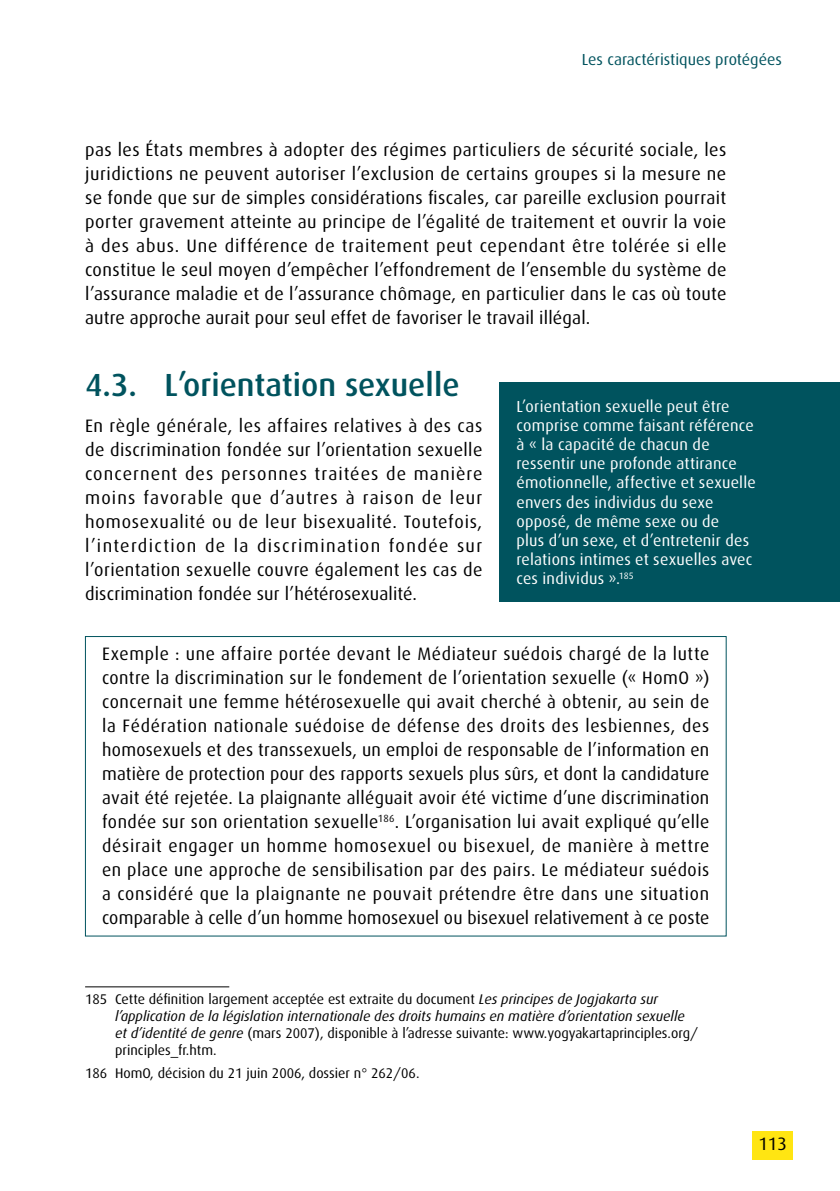
<style>
.page{position:relative;width:840px;height:1191px;background:#fff}
.page>*{position:absolute;margin:0;border:0;box-sizing:border-box;transform-origin:0 0}
.t1{font:500 32px "Dax";color:#00535e}
.t2{font:18px/24px "Dax";letter-spacing:.01em;color:#000;text-align:justify}
.t3{font:16px/19.2px "Dax";letter-spacing:.015em;color:#fff}
.t4{font:16px "Dax";color:#00535e}
.t5{font:14px/17px "Dax";color:#000}
.s1{font-style:italic}
</style>
<div class="page">
<div style="left:752px;top:1131px;width:40px;height:28px;background:#ffe512"></div>
<hr style="left:85px;top:986px;width:144px;height:1px;background:#000">
<div style="left:499px;top:382px;width:340px;height:219px;background:#00535e"></div>
<p class="t4" style="left:581px;top:51px;width:201px">Les caractéristiques protégées</p>
<p class="t2" style="left:85px;top:138px;width:642px">pas les États membres à adopter des régimes particuliers de sécurité sociale, les juridictions ne peuvent autoriser l’exclusion de certains groupes si la mesure ne se fonde que sur de simples considérations fiscales, car pareille exclusion pourrait porter gravement atteinte au principe de l’égalité de traitement et ouvrir la voie à des abus. Une différence de traitement peut cependant être tolérée si elle constitue le seul moyen d’empêcher l’effondrement de l’ensemble du système de l’assurance maladie et de l’assurance chômage, en particulier dans le cas où toute autre approche aurait pour seul effet de favoriser le travail illégal.</p>
<h1 class="t1" style="left:85px;top:367px;width:376px">4.3. L’orientation sexuelle</h1>
<p class="t2" style="left:85px;top:414px;width:398px">En règle générale, les affaires relatives à des cas de discrimination fondée sur l’orientation sexuelle concernent des personnes traitées de manière moins favorable que d’autres à raison de leur homosexualité ou de leur bisexualité. Toutefois, l’interdiction de la discrimination fondée sur l’orientation sexuelle couvre également les cas de discrimination fondée sur l’hétérosexualité.</p>
<p class="t3" style="left:516px;top:396px;width:241px">L’orientation sexuelle peut être comprise comme faisant référence à « la capacité de chacun de ressentir une profonde attirance émotionnelle, affective et sexuelle envers des individus du sexe opposé, de même sexe ou de<br>plus d’un sexe, et d’entretenir des relations intimes et sexuelles avec ces individus ».<sup>185</sup></p>
<p class="t2" style="left:102px;top:642px;width:608px">Exemple : une affaire portée devant le Médiateur suédois chargé de la lutte contre la discrimination sur le fondement de l’orientation sexuelle (« HomO ») concernait une femme hétérosexuelle qui avait cherché à obtenir, au sein de la Fédération nationale suédoise de défense des droits des lesbiennes, des homosexuels et des transsexuels, un emploi de responsable de l’information en matière de protection pour des rapports sexuels plus sûrs, et dont la candidature avait été rejetée. La plaignante alléguait avoir été victime d’une discrimination fondée sur son orientation sexuelle<sup>186</sup>. L’organisation lui avait expliqué qu’elle désirait engager un homme homosexuel ou bisexuel, de manière à mettre en place une approche de sensibilisation par des pairs. Le médiateur suédois a considéré que la plaignante ne pouvait prétendre être dans une situation comparable à celle d’un homme homosexuel ou bisexuel relativement à ce poste</p>
<p class="t5" style="left:115px;top:990px;width:584px;text-indent:-30px">185 Cette définition largement acceptée est extraite du document <span class="s1">Les principes de Jogjakarta sur l’application de la législation internationale des droits humains en matière d’orientation sexuelle et d’identité de genre</span> (mars 2007), disponible à l’adresse suivante: www.yogyakartaprinciples.org/ principles_fr.htm.</p>
<p class="t5" style="left:85px;top:1064px;width:336px">186 HomO, décision du 21 juin 2006, dossier n° 262/06.</p>
<p class="t2" style="left:758px;top:1132px;width:30px">113</p>
</div>
